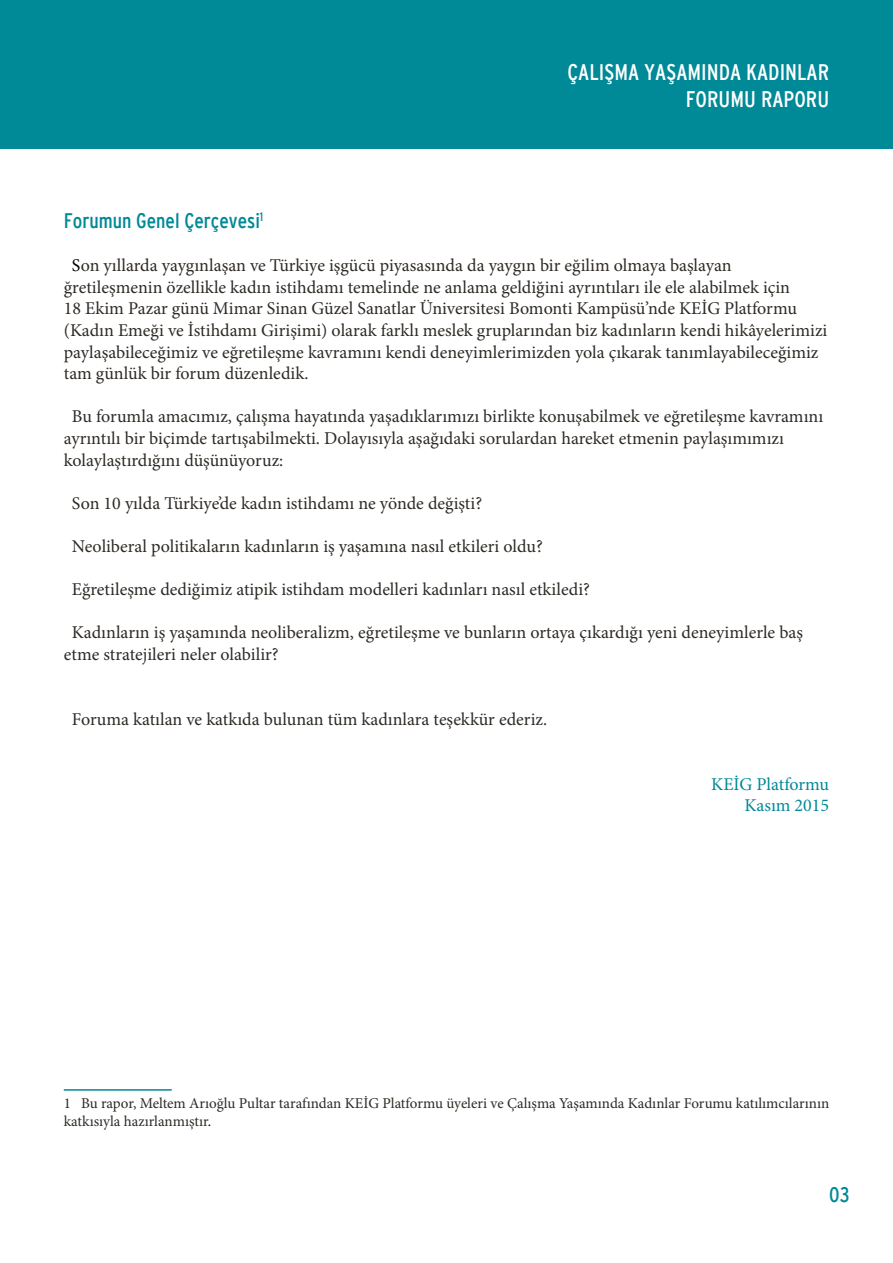
<style>
.page{position:relative;width:893px;height:1263px;background:#fff}
.page>*{position:absolute;margin:0;border:0;box-sizing:border-box;transform-origin:0 0}
.t1{font:condensed 22.5px/27px "Interstate";color:#fff;text-align:right}
.t2{font:condensed 21px "Interstate";color:#008996}
.t3{font:18px/21.6px "Minion Pro";color:#2e2a25}
.t4{font:18px/21.6px "Minion Pro";color:#008996;text-align:right}
.t5{font:15px/18px "Minion Pro";color:#2e2a25}
.s1{color:#000}
</style>
<div class="page">
<div style="left:0;top:0;width:893px;height:149px;background:#008996"></div>
<hr style="left:64px;top:1089px;width:108px;height:2px;background:#008996">
<p class="t1" style="left:567px;top:58px;width:263px">ÇALIŞMA YAŞAMINDA KADINLAR<br>FORUMU RAPORU</p>
<p class="t2" style="left:64px;top:208px;width:201px">Forumun Genel Çerçevesi<sup>1</sup></p>
<p class="t3" style="left:64px;top:255px;width:765px;text-indent:8px"><span class="s1">S</span>on yıllarda yaygınlaşan ve Türkiye işgücü piyasasında da yaygın bir eğilim olmaya başlayan ğretileşmenin özellikle kadın istihdamı temelinde ne anlama geldiğini ayrıntıları ile ele alabilmek için<br>18 Ekim Pazar günü Mimar Sinan Güzel Sanatlar Üniversitesi Bomonti Kampüsü’nde KEİG Platformu (Kadın Emeği ve İstihdamı Girişimi) olarak farklı meslek gruplarından biz kadınların kendi hikâyelerimizi paylaşabileceğimiz ve eğretileşme kavramını kendi deneyimlerimizden yola çıkarak tanımlayabileceğimiz tam günlük bir forum düzenledik.</p>
<p class="t3" style="left:64px;top:406px;width:761px;text-indent:8px">Bu forumla amacımız, çalışma hayatında yaşadıklarımızı birlikte konuşabilmek ve eğretileşme kavramını ayrıntılı bir biçimde tartışabilmekti. Dolayısıyla aşağıdaki sorulardan hareket etmenin paylaşımımızı kolaylaştırdığını düşünüyoruz:</p>
<p class="t3" style="left:72px;top:492px;width:412px">Son 10 yılda Türkiye’de kadın istihdamı ne yönde değişti?</p>
<p class="t3" style="left:72px;top:535px;width:472px">Neoliberal politikaların kadınların iş yaşamına nasıl etkileri oldu?</p>
<p class="t3" style="left:72px;top:579px;width:520px">Eğretileşme dediğimiz atipik istihdam modelleri kadınları nasıl etkiledi?</p>
<p class="t3" style="left:64px;top:622px;width:741px;text-indent:8px">Kadınların iş yaşamında neoliberalizm, eğretileşme ve bunların ortaya çıkardığı yeni deneyimlerle baş etme stratejileri neler olabilir?</p>
<p class="t3" style="left:72px;top:708px;width:477px">Foruma katılan ve katkıda bulunan tüm kadınlara teşekkür ederiz.</p>
<p class="t4" style="left:711px;top:773px;width:119px">KEİG Platformu<br>Kasım 2015</p>
<p class="t5" style="left:64px;top:1094px;width:767px">1 Bu rapor, Meltem Arıoğlu Pultar tarafından KEİG Platformu üyeleri ve Çalışma Yaşamında Kadınlar Forumu katılımcılarının katkısıyla hazırlanmıştır<span class="s1">.</span></p>
<p class="t2" style="left:829px;top:1182px;width:22px">03</p>
</div>
